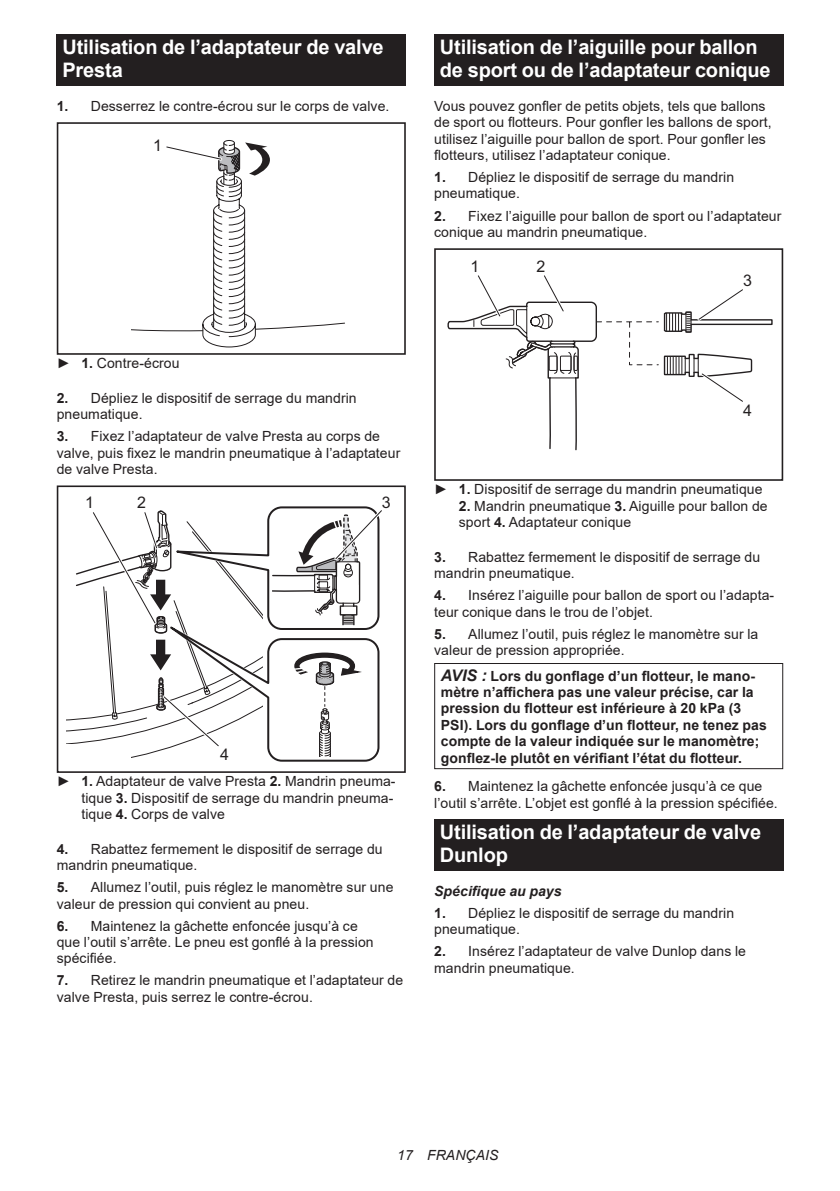
<style>
.page{position:relative;width:840px;height:1191px;background:#fff}
.page>*{position:absolute;margin:0;border:0;box-sizing:border-box;transform-origin:0 0}
.t1{font:700 20px/23.4px "Arial";letter-spacing:-.01em;color:#fff}
.t2{font:16px "Arial";color:#231f20}
.t3{font:14px/16.4px "Arial";letter-spacing:.005em;color:#231f20}
.t4{font:700 14px/16.4px "Arial";letter-spacing:.005em;color:#231f20}
.t5{font:italic 700 14px "Arial";letter-spacing:.005em;color:#231f20}
.t6{font:italic 14px "Arial";letter-spacing:.005em;color:#231f20}
.s1{font-weight:700}
.s2{font-style:italic;font-size:16px}
</style>
<div class="page">
<div style="left:57px;top:34px;width:348px;height:52px;background:#231f20"></div>
<div style="left:57px;top:122px;width:348px;height:233px;border:2px solid #231f20"></div>
<svg style="left:131px;top:140px;width:214px;height:207px"></svg>
<div style="left:57px;top:485px;width:348px;height:288px;border:2px solid #231f20"></div>
<svg style="left:75px;top:506px;width:307px;height:254px"></svg>
<div style="left:434px;top:34px;width:348px;height:52px;background:#231f20"></div>
<div style="left:434px;top:248px;width:348px;height:233px;border:2px solid #231f20"></div>
<svg style="left:445px;top:248px;width:327px;height:203px"></svg>
<div style="left:434px;top:663px;width:348px;height:106px;border:1px solid #231f20"></div>
<div style="left:434px;top:819px;width:348px;height:52px;background:#231f20"></div>
<h1 class="t1" style="left:62px;top:36px;width:322px">Utilisation de l’adaptateur de valve<br>Presta</h1>
<p class="t3" style="left:57px;top:98px;width:334px"><span class="s1">1.</span> Desserrez le contre-écrou sur le corps de valve.</p>
<p class="t2" style="left:153px;top:135px;width:10px">1</p>
<p class="t3" style="left:57px;top:355px;width:124px">► <span class="s1">1.</span> Contre-écrou</p>
<p class="t3" style="left:57px;top:390px;width:301px"><span class="s1">2.</span> Dépliez le dispositif de serrage du mandrin pneumatique.</p>
<p class="t3" style="left:57px;top:428px;width:345px"><span class="s1">3.</span> Fixez l’adaptateur de valve Presta au corps de valve, puis fixez le mandrin pneumatique à l’adaptateur de valve Presta.</p>
<p class="t2" style="left:137px;top:491px;width:10px">2</p>
<p class="t2" style="left:85px;top:491px;width:10px">1</p>
<p class="t2" style="left:382px;top:491px;width:10px">3</p>
<p class="t2" style="left:220px;top:743px;width:10px">4</p>
<p class="t3" style="left:81px;top:773px;width:315px;text-indent:-25px">► <span class="s1">1.</span> Adaptateur de valve Presta <span class="s1">2.</span> Mandrin pneuma&shy;tique <span class="s1">3.</span> Dispositif de serrage du mandrin pneuma&shy;tique <span class="s1">4.</span> Corps de valve</p>
<p class="t3" style="left:57px;top:840px;width:327px"><span class="s1">4.</span> Rabattez fermement le dispositif de serrage du mandrin pneumatique.</p>
<p class="t3" style="left:57px;top:879px;width:338px"><span class="s1">5.</span> Allumez l’outil, puis réglez le manomètre sur une valeur de pression qui convient au pneu.</p>
<p class="t3" style="left:57px;top:917px;width:318px"><span class="s1">6.</span> Maintenez la gâchette enfoncée jusqu’à ce que l’outil s’arrête. Le pneu est gonflé à la pression spécifiée.</p>
<p class="t3" style="left:57px;top:972px;width:348px"><span class="s1">7.</span> Retirez le mandrin pneumatique et l’adaptateur de valve Presta, puis serrez le contre-écrou.</p>
<h1 class="t1" style="left:439px;top:36px;width:332px">Utilisation de l’aiguille pour ballon de sport ou de l’adaptateur conique</h1>
<p class="t3" style="left:434px;top:98px;width:339px">Vous pouvez gonfler de petits objets, tels que ballons de sport ou flotteurs. Pour gonfler les ballons de sport, utilisez l’aiguille pour ballon de sport. Pour gonfler les flotteurs, utilisez l’adaptateur conique.</p>
<p class="t3" style="left:434px;top:169px;width:301px"><span class="s1">1.</span> Dépliez le dispositif de serrage du mandrin pneumatique.</p>
<p class="t3" style="left:434px;top:207px;width:348px"><span class="s1">2.</span> Fixez l’aiguille pour ballon de sport ou l’adaptateur conique au mandrin pneumatique.</p>
<p class="t2" style="left:742px;top:269px;width:10px">3</p>
<p class="t2" style="left:470px;top:255px;width:10px">1</p>
<p class="t2" style="left:536px;top:255px;width:10px">2</p>
<p class="t2" style="left:742px;top:399px;width:10px">4</p>
<p class="t3" style="left:434px;top:481px;width:330px">► <span class="s1">1.</span> Dispositif de serrage du mandrin pneumatique</p>
<p class="t3" style="left:458px;top:497px;width:310px"><span class="s1">2.</span> Mandrin pneumatique <span class="s1">3.</span> Aiguille pour ballon de sport <span class="s1">4.</span> Adaptateur conique</p>
<p class="t3" style="left:434px;top:548px;width:327px"><span class="s1">3.</span> Rabattez fermement le dispositif de serrage du mandrin pneumatique.</p>
<p class="t3" style="left:434px;top:587px;width:341px"><span class="s1">4.</span> Insérez l’aiguille pour ballon de sport ou l’adapta&shy;teur conique dans le trou de l’objet.</p>
<p class="t3" style="left:434px;top:625px;width:325px"><span class="s1">5.</span> Allumez l’outil, puis réglez le manomètre sur la valeur de pression appropriée.</p>
<p class="t4" style="left:440px;top:667px;width:327px"><span class="s2">AVIS :</span> Lors du gonflage d’un flotteur, le mano&shy;mètre n’affichera pas une valeur précise, car la pression du flotteur est inférieure à 20 kPa (3<br>PSI). Lors du gonflage d’un flotteur, ne tenez pas compte de la valeur indiquée sur le manomètre; gonflez-le plutôt en vérifiant l’état du flotteur.</p>
<p class="t3" style="left:434px;top:778px;width:345px"><span class="s1">6.</span> Maintenez la gâchette enfoncée jusqu’à ce que l’outil s’arrête. L’objet est gonflé à la pression spécifiée.</p>
<h1 class="t1" style="left:439px;top:820px;width:322px">Utilisation de l’adaptateur de valve<br>Dunlop</h1>
<p class="t5" style="left:434px;top:881px;width:129px">Spécifique au pays</p>
<p class="t3" style="left:434px;top:904px;width:301px"><span class="s1">1.</span> Dépliez le dispositif de serrage du mandrin pneumatique.</p>
<p class="t3" style="left:434px;top:943px;width:313px"><span class="s1">2.</span> Insérez l’adaptateur de valve Dunlop dans le mandrin pneumatique.</p>
<p class="t6" style="left:397px;top:1146px;width:103px">17 FRANÇAIS</p>
</div>
